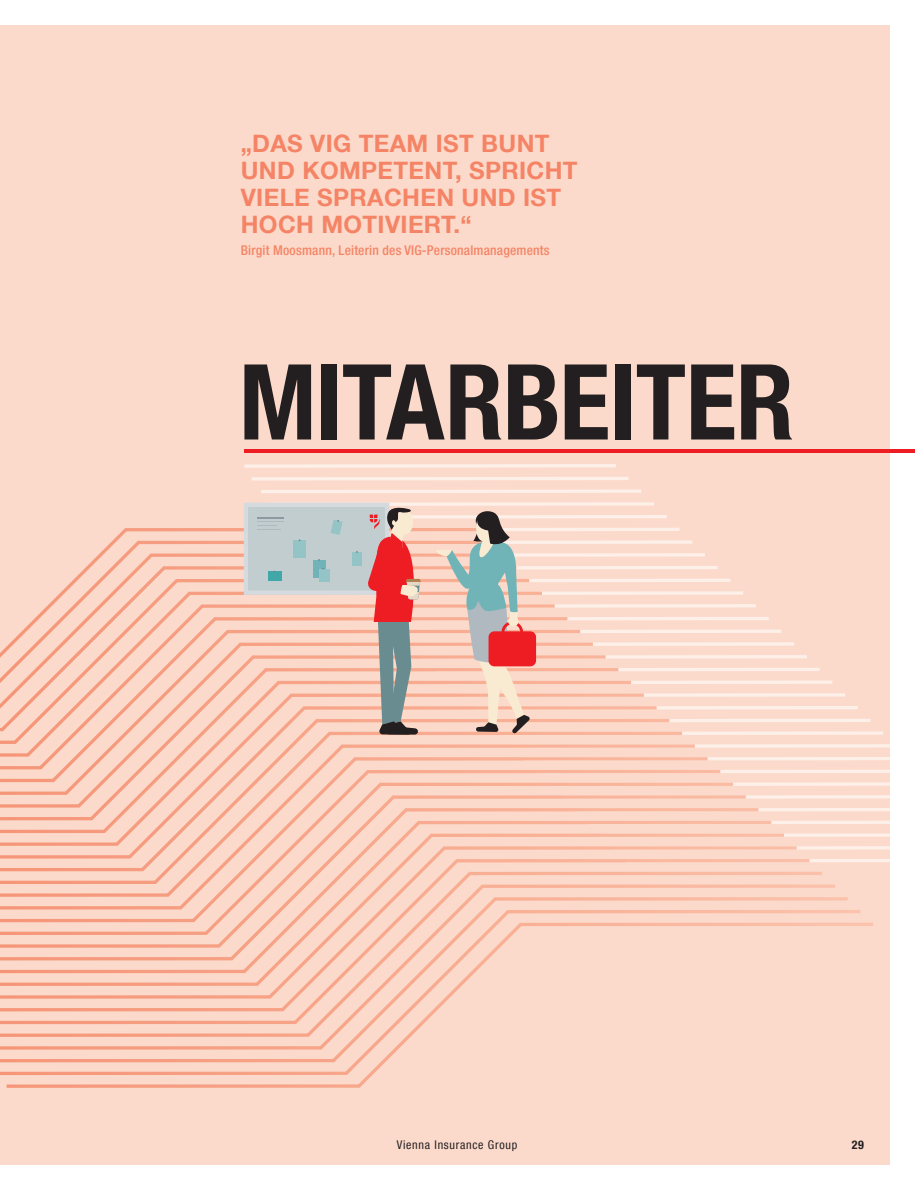
<style>
.page{position:relative;width:915px;height:1191px;background:#fff}
.page>*{position:absolute;margin:0;border:0;box-sizing:border-box;transform-origin:0 0}
.t1{font:700 condensed 105px "Helvetica Neue LT Com";letter-spacing:-.005em;color:#231f20}
.t2{font:700 24px/27px "Helvetica Neue LT Com";letter-spacing:.015em;color:#f48465}
.t3{font:500 condensed 13.5px "Helvetica Neue LT Com";letter-spacing:.015em;color:#f48465}
.t4{font:condensed 12px "Helvetica Neue LT Com";letter-spacing:.06em;color:#231f20}
.t5{font:700 condensed 12px "Helvetica Neue LT Com";color:#231f20}
</style>
<div class="page">
<div style="left:0;top:26px;width:889px;height:1139px;background:#fcdacb"></div>
<hr style="left:435px;top:668px;width:384px;height:3px;background:#fdf0e9">
<hr style="left:244px;top:464px;width:371px;height:4px;background:#fdf0e9">
<svg style="left:721px;top:770px;width:168px;height:3px"></svg>
<hr style="left:333px;top:566px;width:384px;height:3px;background:#fdf0e9">
<svg style="left:670px;top:719px;width:200px;height:3px"></svg>
<svg style="left:536px;top:515px;width:130px;height:4px"></svg>
<svg style="left:771px;top:821px;width:118px;height:3px"></svg>
<hr style="left:384px;top:617px;width:384px;height:3px;background:#fdf0e9">
<svg style="left:631px;top:680px;width:201px;height:4px"></svg>
<hr style="left:251px;top:477px;width:377px;height:3px;background:#fdf0e9">
<hr style="left:550px;top:782px;width:339px;height:4px;background:#fdf0e9">
<svg style="left:536px;top:579px;width:194px;height:3px"></svg>
<svg style="left:681px;top:731px;width:202px;height:4px"></svg>
<hr style="left:295px;top:528px;width:384px;height:3px;background:#fdf0e9">
<hr style="left:600px;top:833px;width:289px;height:4px;background:#fdf0e9">
<svg style="left:580px;top:629px;width:201px;height:4px"></svg>
<hr style="left:460px;top:693px;width:384px;height:4px;background:#fcebe2">
<svg style="left:261px;top:489px;width:380px;height:4px;fill:#fdf0e9"></svg>
<svg style="left:562px;top:795px;width:327px;height:4px"></svg>
<hr style="left:359px;top:591px;width:384px;height:4px;background:#fdf0e9">
<hr style="left:511px;top:744px;width:378px;height:4px;background:#fdf0e9">
<svg style="left:536px;top:540px;width:156px;height:4px"></svg>
<hr style="left:613px;top:846px;width:276px;height:3px;background:#fdf0e9">
<hr style="left:410px;top:642px;width:383px;height:4px;background:#fdf0e9">
<hr style="left:473px;top:706px;width:384px;height:3px;background:#fdf0e9">
<hr style="left:270px;top:502px;width:383px;height:4px;background:#fdf0e9">
<hr style="left:575px;top:808px;width:314px;height:3px;background:#fdf0e9">
<hr style="left:371px;top:604px;width:384px;height:4px;background:#fdf0e9">
<hr style="left:524px;top:757px;width:365px;height:3px;background:#fdf0e9">
<hr style="left:320px;top:553px;width:384px;height:4px;background:#fdf0e9">
<hr style="left:626px;top:859px;width:263px;height:3px;background:#fdf0e9">
<svg style="left:536px;top:655px;width:270px;height:4px"></svg>
<svg style="left:536px;top:731px;width:145px;height:4px"></svg>
<svg style="left:536px;top:833px;width:247px;height:4px"></svg>
<hr style="left:227px;top:630px;width:353px;height:3px;background:#f9b298">
<svg style="left:536px;top:782px;width:196px;height:4px"></svg>
<svg style="left:536px;top:884px;width:298px;height:4px"></svg>
<hr style="left:278px;top:681px;width:353px;height:3px;background:#f9b399">
<svg style="left:536px;top:744px;width:158px;height:4px"></svg>
<svg style="left:536px;top:846px;width:260px;height:3px"></svg>
<svg style="left:536px;top:642px;width:56px;height:4px"></svg>
<svg style="left:536px;top:795px;width:209px;height:3px"></svg>
<svg style="left:536px;top:591px;width:5px;height:4px"></svg>
<svg style="left:536px;top:897px;width:311px;height:3px"></svg>
<svg style="left:536px;top:693px;width:107px;height:4px"></svg>
<hr style="left:354px;top:757px;width:353px;height:3px;background:#f9b89f">
<hr style="left:456px;top:859px;width:353px;height:3px;background:#fab9a1">
<svg style="left:536px;top:655px;width:69px;height:3px"></svg>
<hr style="left:405px;top:808px;width:353px;height:3px;background:#fab8a0">
<svg style="left:536px;top:604px;width:18px;height:4px"></svg>
<hr style="left:507px;top:910px;width:353px;height:3px;background:#fab9a1">
<svg style="left:536px;top:706px;width:120px;height:3px"></svg>
<hr style="left:367px;top:770px;width:353px;height:3px;background:#f9b69d">
<svg style="left:536px;top:872px;width:285px;height:3px"></svg>
<hr style="left:265px;top:668px;width:353px;height:3px;background:#f9b49a">
<hr style="left:418px;top:821px;width:353px;height:3px;background:#fab79e">
<hr style="left:214px;top:617px;width:353px;height:3px;background:#f9b298">
<svg style="left:536px;top:922px;width:336px;height:4px"></svg>
<hr style="left:316px;top:719px;width:353px;height:3px;background:#f9b59b">
<svg style="left:0;top:502px;width:536px;height:585px"></svg>
<hr style="left:244px;top:450px;width:670px;height:3px;background:#ee1d23">
<p class="t2" style="left:241px;top:129px;width:338px">„DAS VIG TEAM IST BUNT<br>UND KOMPETENT, SPRICHT<br>VIELE SPRACHEN UND IST<br>HOCH MOTIVIERT.“</p>
<p class="t3" style="left:241px;top:243px;width:310px">Birgit Moosmann, Leiterin des VIG-Personalmanagements</p>
<h1 class="t1" style="left:239px;top:339px;width:556px">MITARBEITER</h1>
<p class="t4" style="left:396px;top:1137px;width:122px">Vienna Insurance Group</p>
<p class="t5" style="left:851px;top:1137px;width:14px">29</p>
</div>
